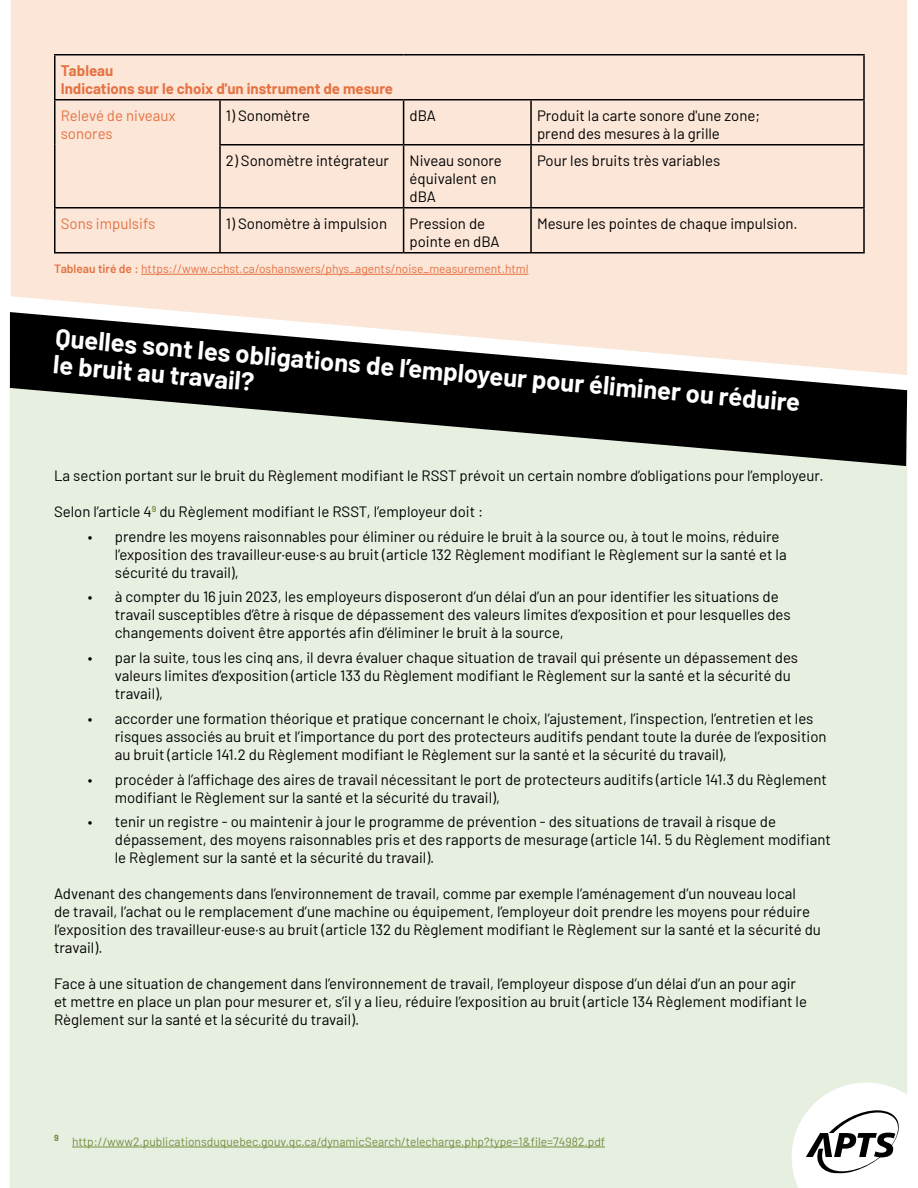
<style>
.page{position:relative;width:918px;height:1188px;background:#fff}
.page>*{position:absolute;margin:0;border:0;box-sizing:border-box;transform-origin:0 0}
.t1{font:700 25.5px/27px "Barlow";color:#fff}
.t2{font:15px/18px "Barlow";color:#000}
.t3{font:700 15px/18px "Barlow";color:#e57242}
.t4{font:15px/18px "Barlow";color:#e57242}
.t5{font:12px "Barlow";color:#748e3e}
.t6{font:12px "Barlow";color:#e57242}
.t7{font:5.1px "Myriad Pro";color:#000}
.s1{font-weight:600}
</style>
<div class="page">
<div style="left:10px;top:466px;width:897px;height:722px;background:#e7efe1"></div>
<div style="left:11px;top:0;width:896px;height:312px;background:#fbe6d8"></div>
<svg style="left:792px;top:1083px;width:115px;height:105px"></svg>
<hr style="left:54px;top:54px;width:166px;height:2px;background:#000">
<hr style="left:54px;top:56px;width:2px;height:43px;background:#000">
<hr style="left:220px;top:54px;width:184px;height:2px;background:#000">
<hr style="left:404px;top:54px;width:127px;height:2px;background:#000">
<hr style="left:531px;top:54px;width:334px;height:2px;background:#000">
<hr style="left:863px;top:56px;width:2px;height:43px;background:#000">
<hr style="left:54px;top:99px;width:166px;height:1px;background:#000">
<hr style="left:54px;top:100px;width:2px;height:45px;background:#000">
<hr style="left:220px;top:99px;width:184px;height:1px;background:#000">
<hr style="left:219px;top:100px;width:2px;height:44px;background:#000">
<hr style="left:404px;top:99px;width:127px;height:1px;background:#000">
<hr style="left:403px;top:100px;width:1px;height:44px;background:#000">
<hr style="left:531px;top:99px;width:334px;height:1px;background:#000">
<hr style="left:530px;top:100px;width:2px;height:44px;background:#000">
<hr style="left:863px;top:100px;width:2px;height:44px;background:#000">
<hr style="left:54px;top:145px;width:2px;height:62px;background:#000">
<hr style="left:219px;top:144px;width:185px;height:2px;background:#000">
<hr style="left:219px;top:146px;width:2px;height:61px;background:#000">
<hr style="left:404px;top:144px;width:127px;height:2px;background:#000">
<hr style="left:403px;top:146px;width:1px;height:61px;background:#000">
<hr style="left:531px;top:144px;width:334px;height:2px;background:#000">
<hr style="left:530px;top:146px;width:2px;height:61px;background:#000">
<hr style="left:863px;top:146px;width:2px;height:61px;background:#000">
<hr style="left:54px;top:207px;width:166px;height:1px;background:#000">
<hr style="left:54px;top:208px;width:2px;height:44px;background:#000">
<hr style="left:220px;top:207px;width:184px;height:1px;background:#000">
<hr style="left:219px;top:208px;width:2px;height:44px;background:#000">
<hr style="left:404px;top:207px;width:127px;height:1px;background:#000">
<hr style="left:403px;top:208px;width:1px;height:44px;background:#000">
<hr style="left:531px;top:207px;width:334px;height:1px;background:#000">
<hr style="left:530px;top:208px;width:2px;height:44px;background:#000">
<hr style="left:863px;top:208px;width:2px;height:44px;background:#000">
<hr style="left:54px;top:252px;width:166px;height:2px;background:#000">
<hr style="left:220px;top:252px;width:184px;height:2px;background:#000">
<hr style="left:404px;top:252px;width:127px;height:2px;background:#000">
<hr style="left:531px;top:252px;width:334px;height:2px;background:#000">
<hr style="left:141px;top:274px;width:388px;height:1px;background:#e57242">
<svg style="left:10px;top:312px;width:897px;height:154px;background:#7a7973"></svg>
<hr style="left:72px;top:1147px;width:533px;height:1px;background:#748e3e">
<p class="t3" style="left:61px;top:60px;width:334px">Tableau<br>Indications sur le choix d'un instrument de mesure</p>
<p class="t4" style="left:61px;top:105px;width:116px">Relevé de niveaux sonores</p>
<p class="t2" style="left:226px;top:105px;width:86px">1) Sonomètre</p>
<p class="t2" style="left:410px;top:105px;width:28px">dBA</p>
<p class="t2" style="left:537px;top:105px;width:225px">Produit la carte sonore d'une zone; prend des mesures à la grille</p>
<p class="t2" style="left:226px;top:150px;width:165px">2) Sonomètre intégrateur</p>
<p class="t2" style="left:410px;top:150px;width:94px">Niveau sonore équivalent en dBA</p>
<p class="t2" style="left:537px;top:150px;width:185px">Pour les bruits très variables</p>
<p class="t4" style="left:61px;top:213px;width:96px">Sons impulsifs</p>
<p class="t2" style="left:226px;top:213px;width:163px">1) Sonomètre à impulsion</p>
<p class="t2" style="left:410px;top:213px;width:91px">Pression de pointe en dBA</p>
<p class="t2" style="left:537px;top:213px;width:262px">Mesure les pointes de chaque impulsion.</p>
<p class="t6" style="left:54px;top:260px;width:476px"><span class="s1">Tableau tiré de :</span> https://www.cchst.ca/oshanswers/phys_agents/noise_measurement.html</p>
<h1 class="t1" style="left:57px;top:322px;width:749px;rotate:5deg">Quelles sont les obligations de l’employeur pour éliminer ou réduire le bruit au travail?</h1>
<p class="t2" style="left:54px;top:465px;width:771px">La section portant sur le bruit du Règlement modifiant le RSST prévoit un certain nombre d’obligations pour l’employeur.</p>
<p class="t2" style="left:54px;top:501px;width:431px">Selon l’article 4<sup>9</sup> du Règlement modifiant le RSST, l’employeur doit :</p>
<p class="t2" style="left:115px;top:526px;width:673px;text-indent:-27px">• prendre les moyens raisonnables pour éliminer ou réduire le bruit à la source ou, à tout le moins, réduire l’exposition des travailleur·euse·s au bruit (article 132 Règlement modifiant le Règlement sur la santé et la sécurité du travail),</p>
<p class="t2" style="left:115px;top:587px;width:677px;text-indent:-27px">• à compter du 16 juin 2023, les employeurs disposeront d’un délai d’un an pour identifier les situations de travail susceptibles d’être à risque de dépassement des valeurs limites d’exposition et pour lesquelles des changements doivent être apportés afin d’éliminer le bruit à la source,</p>
<p class="t2" style="left:115px;top:648px;width:685px;text-indent:-27px">• par la suite, tous les cinq ans, il devra évaluer chaque situation de travail qui présente un dépassement des valeurs limites d’exposition (article 133 du Règlement modifiant le Règlement sur la santé et la sécurité du travail),</p>
<p class="t2" style="left:115px;top:708px;width:713px;text-indent:-27px">• accorder une formation théorique et pratique concernant le choix, l’ajustement, l’inspection, l’entretien et les risques associés au bruit et l’importance du port des protecteurs auditifs pendant toute la durée de l’exposition au bruit (article 141.2 du Règlement modifiant le Règlement sur la santé et la sécurité du travail),</p>
<p class="t2" style="left:115px;top:769px;width:714px;text-indent:-27px">• procéder à l’affichage des aires de travail nécessitant le port de protecteurs auditifs (article 141.3 du Règlement modifiant le Règlement sur la santé et la sécurité du travail),</p>
<p class="t2" style="left:115px;top:812px;width:718px;text-indent:-27px">• tenir un registre - ou maintenir à jour le programme de prévention - des situations de travail à risque de dépassement, des moyens raisonnables pris et des rapports de mesurage (article 141. 5 du Règlement modifiant le Règlement sur la santé et la sécurité du travail).</p>
<p class="t2" style="left:54px;top:884px;width:768px">Advenant des changements dans l’environnement de travail, comme par exemple l’aménagement d’un nouveau local<br>de travail, l’achat ou le remplacement d’une machine ou équipement, l’employeur doit prendre les moyens pour réduire l’exposition des travailleur·euse·s au bruit (article 132 du Règlement modifiant le Règlement sur la santé et la sécurité du travail).</p>
<p class="t2" style="left:54px;top:974px;width:755px">Face à une situation de changement dans l’environnement de travail, l’employeur dispose d’un délai d’un an pour agir et mettre en place un plan pour mesurer et, s’il y a lieu, réduire l’exposition au bruit (article 134 Règlement modifiant le<br>Règlement sur la santé et la sécurité du travail).</p>
<p class="t7" style="left:773px;top:981px;width:12px">NOIR</p>
<p class="t5" style="left:54px;top:1133px;width:553px"><sup>9</sup> http://www2.publicationsduquebec.gouv.qc.ca/dynamicSearch/telecharge.php?type=1&amp;file=74982.pdf</p>
</div>
